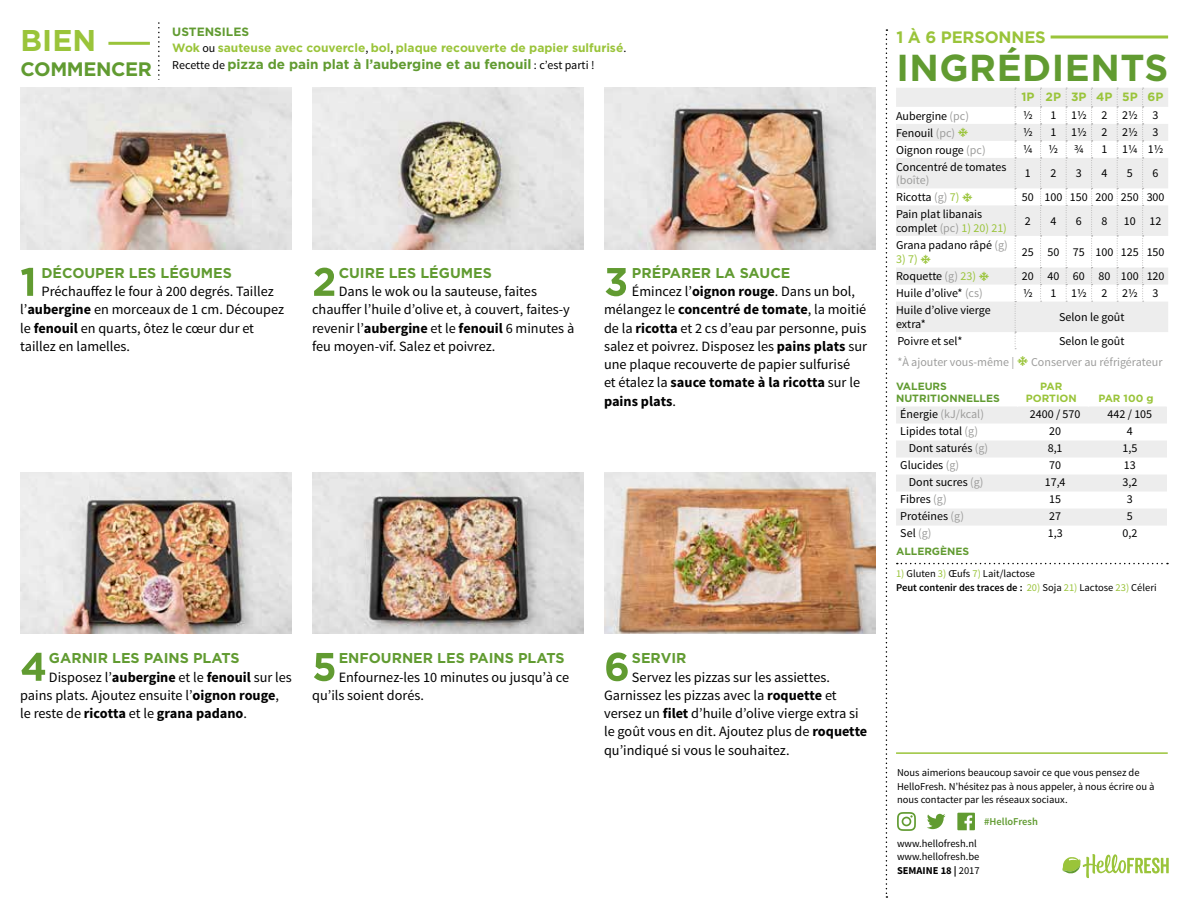
<style>
.page{position:relative;width:1188px;height:918px;background:#fff}
.page>*{position:absolute;margin:0;border:0;box-sizing:border-box;transform-origin:0 0}
.t1{font:700 37.5px "Gotham";letter-spacing:.015em;color:#619b31}
.t2{font:700 30px "Gotham";color:#9ac43a}
.t3{font:700 19.5px "Gotham";letter-spacing:-.02em;color:#619b31}
.t4{font:700 16.5px "Gotham";letter-spacing:-.01em;color:#9ac43a}
.t5{font:14.25px/18.3px "Source Sans Pro";color:#000}
.t6{font:700 14.25px "Gotham";color:#619b31}
.t7{font:700 13.5px "Gotham";color:#619b31}
.t8{font:12px/13.5px "Source Sans Pro";color:#000}
.t9{font:700 12px/15.6px "Gotham";color:#9ac43a}
.t10{font:12px "Source Sans Pro";color:#9d9d9c}
.t11{font:12px "Source Sans Pro";letter-spacing:1.225em;color:#000}
.t12{font:12px "Source Sans Pro";color:#9ac43a}
.t13{font:10.5px/13.5px "Source Sans Pro";color:#000}
.t14{font:700 10.5px/12.6px "Gotham";color:#619b31}
.t15{font:700 10.5px/12.6px "Gotham";color:#9ac43a;text-align:center}
.t16{font:600 10.5px "Source Sans Pro";color:#619b31}
.s1{color:#619b31}
.s2{font-family:"Source Sans Pro";font-weight:400;color:#000}
.s3{font-family:"Source Sans Pro";font-weight:400;font-size:12px;color:#000}
.s4{font-weight:700}
.s5{color:#9d9d9c}
.s6{color:#9ac43a}
.s7{color:#000}
.s8{font-weight:600}
</style>
<div class="page">
<svg style="left:886px;top:29px;width:1px;height:869px"></svg>
<svg style="left:21px;top:268px;width:12px;height:28px"></svg>
<svg style="left:21px;top:653px;width:24px;height:28px"></svg>
<svg style="left:314px;top:268px;width:20px;height:28px"></svg>
<svg style="left:314px;top:653px;width:20px;height:28px"></svg>
<svg style="left:606px;top:268px;width:20px;height:28px"></svg>
<svg style="left:606px;top:652px;width:22px;height:29px"></svg>
<hr style="left:896px;top:752px;width:272px;height:2px;background:#9ac43a">
<hr style="left:1051px;top:36px;width:117px;height:3px;background:#9ac43a">
<hr style="left:108px;top:42px;width:42px;height:3px;background:#9ac43a">
<svg style="left:897px;top:812px;width:19px;height:19px"></svg>
<svg style="left:927px;top:814px;width:19px;height:15px"></svg>
<svg style="left:957px;top:813px;width:18px;height:17px"></svg>
<svg style="left:1062px;top:854px;width:107px;height:24px"></svg>
<svg style="left:896px;top:407px;width:271px;height:119px"></svg>
<svg style="left:897px;top:563px;width:271px;height:1px"></svg>
<img style="left:20px;top:88px;width:272px;height:162px">
<img style="left:312px;top:88px;width:272px;height:162px">
<img style="left:604px;top:88px;width:272px;height:162px">
<img style="left:20px;top:472px;width:272px;height:162px">
<img style="left:312px;top:472px;width:272px;height:162px">
<img style="left:604px;top:472px;width:272px;height:162px">
<svg style="left:158px;top:22px;width:718px;height:66px"></svg>
<svg style="left:896px;top:88px;width:272px;height:261px"></svg>
<h2 class="t2" style="left:21px;top:20px;width:77px">BIEN</h2>
<h3 class="t3" style="left:21px;top:56px;width:133px">COMMENCER</h3>
<p class="t9" style="left:172px;top:24px;width:456px"><span class="s1">USTENSILES<br></span>Wok <span class="s2">ou</span> sauteuse avec couvercle<span class="s2">,</span> bol<span class="s2">,</span> plaque recouverte de papier sulfurisé<span class="s2">.</span></p>
<p class="t7" style="left:172px;top:55px;width:424px"><span class="s3">Recette de</span> pizza de pain plat à l’aubergine et au fenouil <span class="s3">: c’est parti !</span></p>
<p class="t6" style="left:41px;top:263px;width:192px">DÉCOUPER LES LÉGUMES</p>
<p class="t5" style="left:20px;top:283px;width:266px;text-indent:21px">Préchauffez le four à 200 degrés. Taillez l’<span class="s4">aubergine</span> en morceaux de 1 cm. Découpez le <span class="s4">fenouil</span> en quarts, ôtez le cœur dur et taillez en lamelles.</p>
<p class="t6" style="left:339px;top:263px;width:155px">CUIRE LES LÉGUMES</p>
<p class="t5" style="left:312px;top:283px;width:264px;text-indent:27px">Dans le wok ou la sauteuse, faites chauffer l’huile d’olive et, à couvert, faites-y revenir l’<span class="s4">aubergine</span> et le <span class="s4">fenouil</span> 6 minutes à feu moyen-vif. Salez et poivrez.</p>
<p class="t6" style="left:632px;top:263px;width:160px">PRÉPARER LA SAUCE</p>
<p class="t5" style="left:604px;top:283px;width:265px;text-indent:28px">Émincez l’<span class="s4">oignon rouge</span>. Dans un bol, mélangez le <span class="s4">concentré de tomate</span>, la moitié de la <span class="s4">ricotta</span> et 2 cs d’eau par personne, puis salez et poivrez. Disposez les <span class="s4">pains plats</span> sur une plaque recouverte de papier sulfurisé<br>et étalez la <span class="s4">sauce tomate à la ricotta</span> sur le <span class="s4">pains plats</span>.</p>
<p class="t6" style="left:49px;top:649px;width:192px">GARNIR LES PAINS PLATS</p>
<p class="t5" style="left:20px;top:668px;width:273px;text-indent:29px">Disposez l’<span class="s4">aubergine</span> et le <span class="s4">fenouil</span> sur les pains plats. Ajoutez ensuite l’<span class="s4">oignon rouge</span>, le reste de <span class="s4">ricotta</span> et le <span class="s4">grana padano</span>.</p>
<p class="t6" style="left:339px;top:649px;width:227px">ENFOURNER LES PAINS PLATS</p>
<p class="t5" style="left:312px;top:668px;width:258px;text-indent:26px">Enfournez-les 10 minutes ou jusqu’à ce qu’ils soient dorés.</p>
<p class="t6" style="left:632px;top:649px;width:56px">SERVIR</p>
<p class="t5" style="left:604px;top:668px;width:265px;text-indent:28px">Servez les pizzas sur les assiettes.<br>Garnissez les pizzas avec la <span class="s4">roquette</span> et versez un <span class="s4">filet</span> d’huile d’olive vierge extra si le goût vous en dit. Ajoutez plus de <span class="s4">roquette </span>qu’indiqué si vous le souhaitez.</p>
<p class="t4" style="left:896px;top:26px;width:151px">1 À 6 PERSONNES</p>
<h1 class="t1" style="left:896px;top:43px;width:274px">INGRÉDIENTS</h1>
<p class="t9" style="left:1021px;top:89px;width:144px">1P 2P 3P 4P 5P 6P</p>
<p class="t8" style="left:896px;top:109px;width:74px">Aubergine <span class="s5">(pc)</span></p>
<p class="t8" style="left:1023px;top:109px;width:11px">½</p>
<p class="t11" style="left:1050px;top:108px;width:110px">11½22½3</p>
<p class="t8" style="left:896px;top:126px;width:61px">Fenouil <span class="s5">(pc)</span></p>
<p class="t8" style="left:1023px;top:126px;width:11px">½</p>
<p class="t11" style="left:1050px;top:125px;width:110px">11½22½3</p>
<p class="t8" style="left:896px;top:143px;width:91px">Oignon rouge <span class="s5">(pc)</span></p>
<p class="t8" style="left:1023px;top:143px;width:11px">¼</p>
<p class="t8" style="left:1049px;top:143px;width:11px">½</p>
<p class="t8" style="left:1074px;top:143px;width:11px">¾</p>
<p class="t8" style="left:1101px;top:143px;width:64px">1 1¼ 1½</p>
<p class="t8" style="left:896px;top:160px;width:112px">Concentré de tomates</p>
<p class="t10" style="left:896px;top:173px;width:35px">(boîte)</p>
<p class="t8" style="left:1025px;top:167px;width:7px">1</p>
<p class="t8" style="left:1050px;top:167px;width:7px">2</p>
<p class="t8" style="left:1076px;top:167px;width:7px">3</p>
<p class="t8" style="left:1101px;top:167px;width:7px">4</p>
<p class="t8" style="left:1127px;top:167px;width:7px">5</p>
<p class="t8" style="left:1153px;top:167px;width:7px">6</p>
<p class="t8" style="left:896px;top:191px;width:65px">Ricotta <span class="s5">(g)</span> <span class="s6">7)</span></p>
<p class="t8" style="left:1022px;top:190px;width:144px">50 100 150 200 250 300</p>
<p class="t8" style="left:896px;top:208px;width:112px">Pain plat libanais complet <span class="s5">(pc)</span> <span class="s6">1) 20) 21)</span></p>
<p class="t8" style="left:1025px;top:214px;width:7px">2</p>
<p class="t8" style="left:1050px;top:214px;width:7px">4</p>
<p class="t8" style="left:1076px;top:214px;width:7px">6</p>
<p class="t8" style="left:1101px;top:214px;width:7px">8</p>
<p class="t8" style="left:1124px;top:214px;width:39px">10 12</p>
<p class="t8" style="left:896px;top:238px;width:113px">Grana padano râpé <span class="s5">(g)</span></p>
<p class="t12" style="left:896px;top:252px;width:23px">3) 7)</p>
<p class="t8" style="left:1022px;top:245px;width:144px">25 50 75 100 125 150</p>
<p class="t8" style="left:896px;top:270px;width:82px">Roquette <span class="s5">(g)</span> <span class="s6">23)</span></p>
<p class="t8" style="left:1022px;top:270px;width:144px">20 40 60 80 100 120</p>
<p class="t8" style="left:896px;top:287px;width:88px">Huile d’olive* <span class="s5">(cs)</span></p>
<p class="t8" style="left:1023px;top:287px;width:11px">½</p>
<p class="t11" style="left:1050px;top:286px;width:110px">11½22½3</p>
<p class="t8" style="left:896px;top:304px;width:96px">Huile d’olive vierge extra*</p>
<p class="t8" style="left:1059px;top:310px;width:67px">Selon le goût</p>
<p class="t8" style="left:897px;top:334px;width:67px">Poivre et sel*</p>
<p class="t8" style="left:1059px;top:334px;width:67px">Selon le goût</p>
<p class="t10" style="left:897px;top:354px;width:119px">*À ajouter vous-même |</p>
<p class="t10" style="left:1031px;top:354px;width:133px">Conserver au réfrigérateur</p>
<p class="t14" style="left:896px;top:380px;width:105px">VALEURS<br>NUTRITIONNELLES</p>
<p class="t15" style="left:1026px;top:380px;width:53px">PAR<br>PORTION</p>
<p class="t15" style="left:1098px;top:392px;width:57px">PAR 100 g</p>
<p class="t10" style="left:900px;top:407px;width:85px"><span class="s7">Énergie</span> (kJ/kcal)</p>
<p class="t8" style="left:1030px;top:407px;width:52px">2400 / 570</p>
<p class="t8" style="left:1108px;top:407px;width:46px">442 / 105</p>
<p class="t8" style="left:900px;top:425px;width:79px">Lipides total <span class="s5">(g)</span></p>
<p class="t8" style="left:1049px;top:424px;width:13px">20</p>
<p class="t8" style="left:1127px;top:424px;width:7px">4</p>
<p class="t8" style="left:909px;top:442px;width:81px">Dont saturés <span class="s5">(g)</span></p>
<p class="t8" style="left:1048px;top:441px;width:16px">8,1</p>
<p class="t8" style="left:1122px;top:441px;width:16px">1,5</p>
<p class="t8" style="left:900px;top:459px;width:60px">Glucides <span class="s5">(g)</span></p>
<p class="t8" style="left:1049px;top:458px;width:13px">70</p>
<p class="t8" style="left:1124px;top:458px;width:13px">13</p>
<p class="t8" style="left:909px;top:476px;width:76px">Dont sucres <span class="s5">(g)</span></p>
<p class="t8" style="left:1045px;top:475px;width:22px">17,4</p>
<p class="t8" style="left:1122px;top:475px;width:16px">3,2</p>
<p class="t8" style="left:900px;top:493px;width:48px">Fibres <span class="s5">(g)</span></p>
<p class="t8" style="left:1049px;top:492px;width:13px">15</p>
<p class="t8" style="left:1127px;top:492px;width:7px">3</p>
<p class="t8" style="left:900px;top:510px;width:65px">Protéines <span class="s5">(g)</span></p>
<p class="t8" style="left:1049px;top:509px;width:13px">27</p>
<p class="t8" style="left:1127px;top:509px;width:7px">5</p>
<p class="t8" style="left:900px;top:527px;width:33px">Sel <span class="s5">(g)</span></p>
<p class="t8" style="left:1048px;top:526px;width:16px">1,3</p>
<p class="t8" style="left:1122px;top:526px;width:16px">0,2</p>
<p class="t14" style="left:896px;top:545px;width:75px">ALLERGÈNES</p>
<p class="t13" style="left:896px;top:567px;width:262px"><span class="s6">1)</span> Gluten <span class="s6">3)</span> Œufs <span class="s6">7)</span> Lait/lactose<br><span class="s8">Peut contenir des traces de :</span> <span class="s6">20)</span> Soja <span class="s6">21)</span> Lactose <span class="s6">23)</span> Céleri</p>
<p class="t13" style="left:897px;top:766px;width:259px">Nous aimerions beaucoup savoir ce que vous pensez de<br>HelloFresh. N’hésitez pas à nous appeler, à nous écrire ou à nous contacter par les réseaux sociaux.</p>
<p class="t16" style="left:984px;top:815px;width:55px">#HelloFresh</p>
<p class="t13" style="left:897px;top:837px;width:84px">www.hellofresh.nl www.hellofresh.be<br><span class="s4">SEMAINE 18 |</span> 2017</p>
</div>
